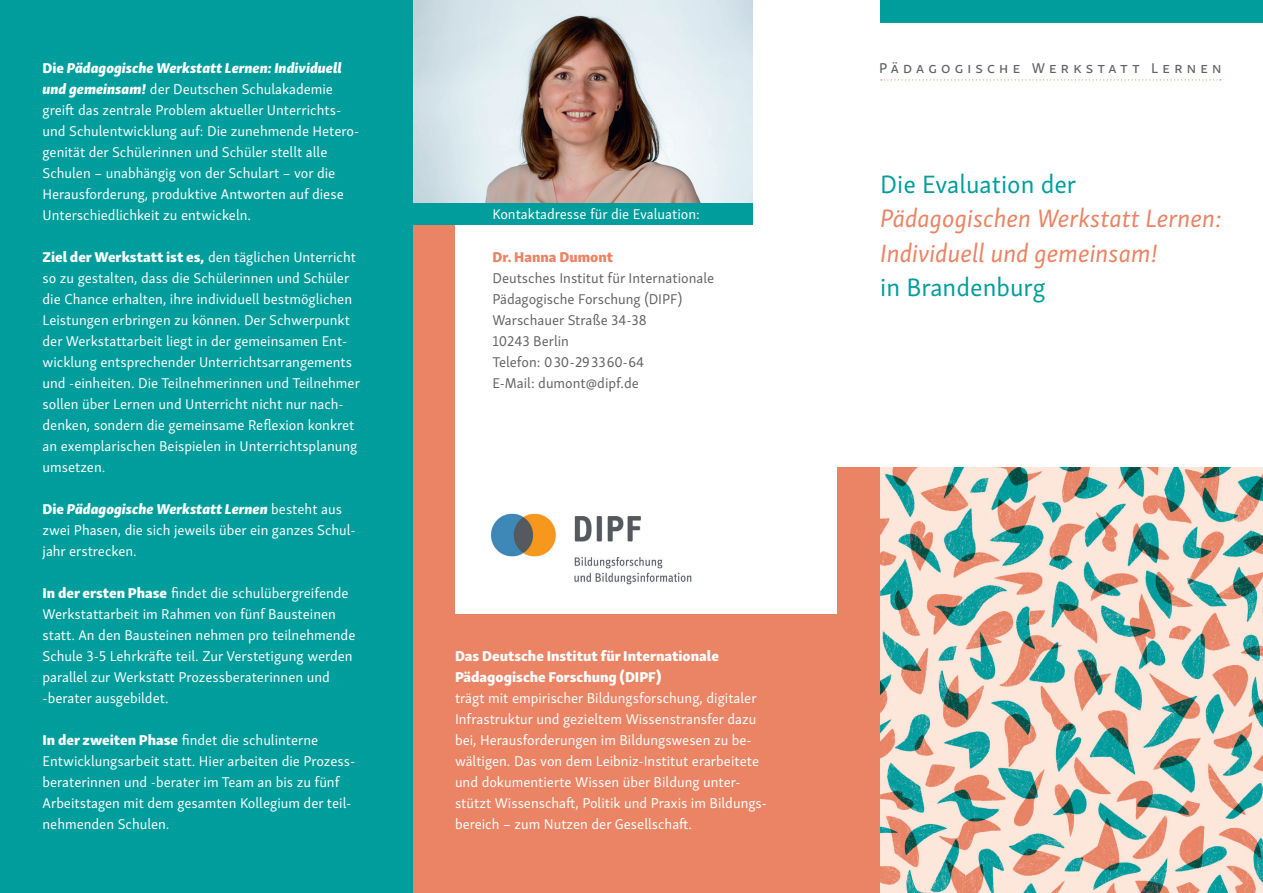
<style>
.page{position:relative;width:1263px;height:893px;background:#fff}
.page>*{position:absolute;margin:0;border:0;box-sizing:border-box;transform-origin:0 0}
.t1{font:italic 25.8px/34.5px "Skolar Sans";color:#ea8464}
.t2{font:25.8px "Skolar Sans";color:#009d9d}
.t3{font:14.55px/21px "Skolar Sans";color:#fff}
.t4{font:14.55px/21px "Skolar Sans";color:#636366}
.t5{font:14.55px/21px "Skolar Sans Eb";color:#fff}
.t6{font:14.55px "Skolar Sans Eb It";color:#fff}
.t7{font:14.55px "Skolar Sans Me";letter-spacing:.29em;color:#636366}
.t8{font:14.55px "Skolar Sans Eb";color:#ea8464}
.s1{font-family:"Skolar Sans Eb"}
.s2{font-family:"Skolar Sans Eb It"}
.s3{font-family:"Skolar Sans"}
</style>
<div class="page">
<div style="left:838px;top:468px;width:43px;height:425px;background:#ea8464"></div>
<div style="left:408px;top:214px;width:47px;height:679px;background:#ea8464"></div>
<img style="left:412px;top:0;width:341px;height:204px">
<div style="left:379px;top:204px;width:374px;height:21px;background:#009d9d"></div>
<div style="left:434px;top:614px;width:419px;height:279px;background:#ea8464"></div>
<div style="left:0;top:0;width:412px;height:893px;background:#009d9d"></div>
<div style="left:880px;top:0;width:383px;height:22px;background:#009d9d"></div>
<img style="left:490px;top:513px;width:202px;height:72px">
<svg style="left:881px;top:79px;width:340px;height:1px"></svg>
<img style="left:880px;top:468px;width:383px;height:425px">
<p class="t6" style="left:43px;top:55px;width:301px"><span class="s1">Die</span> Pädagogische Werkstatt Lernen: Individuell</p>
<p class="t3" style="left:43px;top:77px;width:318px"><span class="s2">und gemeinsam!</span> der Deutschen Schulakademie greift das zentrale Problem aktueller Unterrichts&shy;und Schulentwicklung auf: Die zunehmende Hetero&shy;genität der Schülerinnen und Schüler stellt alle Schulen – unabhängig von der Schulart – vor die Herausforderung, produktive Antworten auf diese Unterschiedlichkeit zu entwickeln.</p>
<p class="t5" style="left:43px;top:245px;width:315px">Ziel der Werkstatt ist es, <span class="s3">den täglichen Unterricht</span></p>
<p class="t3" style="left:43px;top:266px;width:319px">so zu gestalten, dass die Schülerinnen und Schüler die Chance erhalten, ihre individuell bestmöglichen Leistungen erbringen zu können. Der Schwerpunkt der Werkstattarbeit liegt in der gemeinsamen Ent&shy;wicklung entsprechender Unterrichtsarrangements und -einheiten. Die Teilnehmerinnen und Teilnehmer sollen über Lernen und Unterricht nicht nur nach&shy;denken, sondern die gemeinsame Reflexion konkret an exemplarischen Beispielen in Unterrichtsplanung umsetzen.</p>
<p class="t6" style="left:43px;top:496px;width:301px"><span class="s1">Die</span> Pädagogische Werkstatt Lernen <span class="s3">besteht aus</span></p>
<p class="t3" style="left:43px;top:518px;width:315px">zwei Phasen, die sich jeweils über ein ganzes Schul&shy;jahr erstrecken.</p>
<p class="t3" style="left:43px;top:581px;width:314px"><span class="s1">In der ersten Phase</span> findet die schulübergreifende Werkstattarbeit im Rahmen von fünf Bausteinen statt. An den Bausteinen nehmen pro teilnehmende Schule 3-5 Lehrkräfte teil. Zur Verstetigung werden parallel zur Werkstatt Prozessberaterinnen und -berater ausgebildet.</p>
<p class="t3" style="left:43px;top:728px;width:314px"><span class="s1">In der zweiten Phase</span> findet die schulinterne Entwicklungsarbeit statt. Hier arbeiten die Prozess&shy;beraterinnen und -berater im Team an bis zu fünf Arbeitstagen mit dem gesamten Kollegium der teil&shy;nehmenden Schulen.</p>
<p class="t3" style="left:492px;top:203px;width:209px">Kontaktadresse für die Evaluation:</p>
<p class="t8" style="left:492px;top:244px;width:122px">Dr. Hanna Dumont</p>
<p class="t4" style="left:492px;top:266px;width:223px">Deutsches Institut für Internationale<br>Pädagogische Forschung (DIPF)<br>Warschauer Straße 34-38<br>10243 Berlin<br>Telefon: 0 30-29 33 60-64<br>E-Mail: dumont@dipf.de</p>
<p class="t5" style="left:455px;top:644px;width:265px">Das Deutsche Institut für Internationale<br>Pädagogische Forschung (DIPF)</p>
<p class="t3" style="left:455px;top:686px;width:314px">trägt mit empirischer Bildungsforschung, digitaler Infrastruktur und gezieltem Wissenstransfer dazu bei, Herausforderungen im Bildungswesen zu be&shy;wältigen. Das von dem Leibniz-Institut erarbeitete und dokumentierte Wissen über Bildung unter&shy;stützt Wissenschaft, Politik und Praxis im Bildungs&shy;bereich – zum Nutzen der Gesellschaft.</p>
<p class="t7" style="left:879px;top:56px;width:344px">Pädagogische Werkstatt Lernen</p>
<h1 class="t2" style="left:880px;top:165px;width:198px">Die Evaluation der</h1>
<h1 class="t1" style="left:880px;top:199px;width:343px">Pädagogischen Werkstatt Lernen:<br>Individuell und gemeinsam!</h1>
<h1 class="t2" style="left:880px;top:268px;width:167px">in Brandenburg</h1>
</div>
